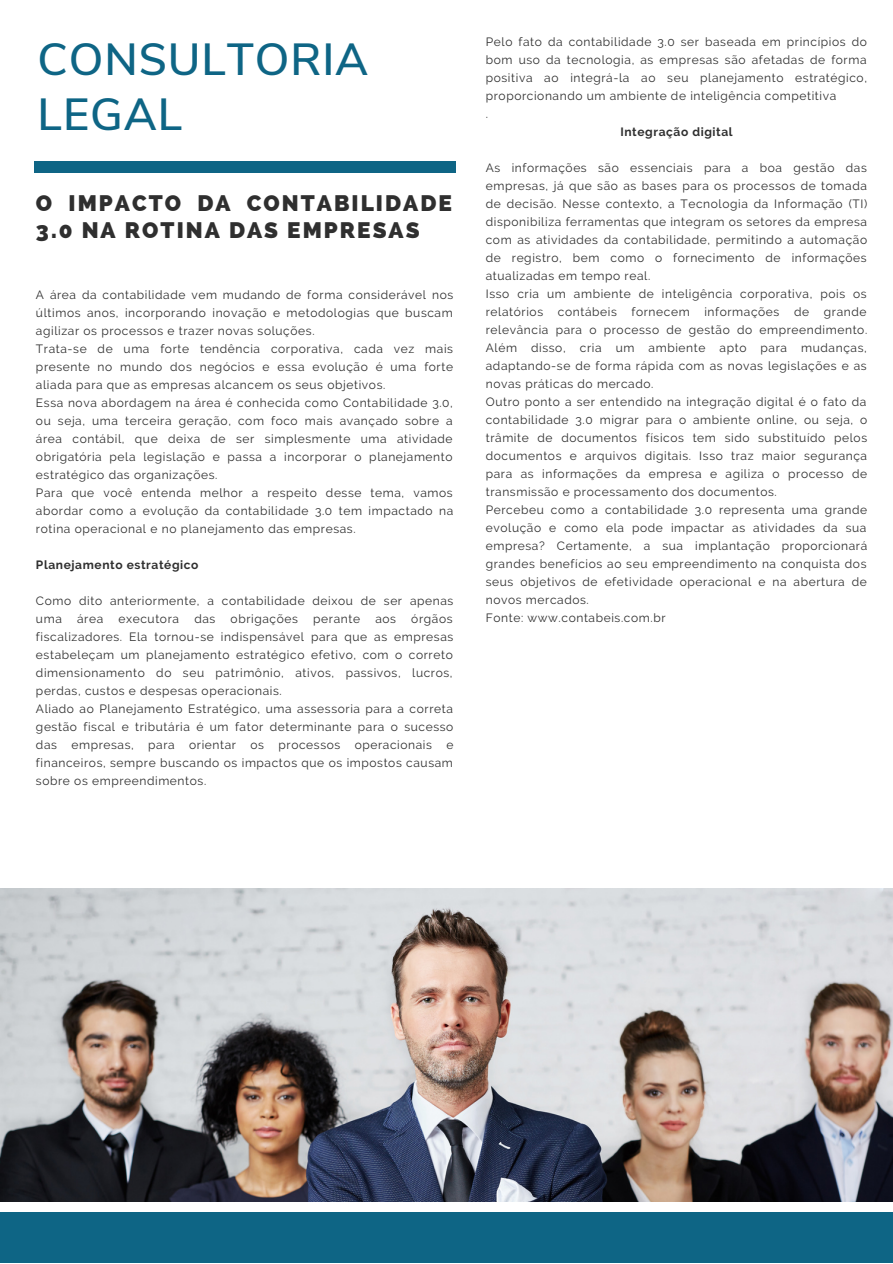
<style>
.page{position:relative;width:893px;height:1264px;background:#fff}
.page>*{position:absolute;margin:0;border:0;box-sizing:border-box;transform-origin:0 0}
.t1{font:600 44.85px "Nunito Sans";letter-spacing:.02em;color:#0e6585}
.t2{font:800 22.5px/27px "Raleway";letter-spacing:.09em;color:#2f2f2f}
.t3{font:12px/18px "Raleway";letter-spacing:.05em;color:#2f2f2f;text-align:justify}
.t4{font:700 12px "Raleway";letter-spacing:.05em;color:#2f2f2f}
</style>
<div class="page">
<img style="left:0;top:888px;width:892px;height:313px">
<div style="left:0;top:1212px;width:892px;height:50px;background:#0e6585"></div>
<div style="left:34px;top:161px;width:422px;height:11px;background:#0e6585"></div>
<p class="t1" style="left:38px;top:29px;width:332px">CONSULTORIA</p>
<p class="t1" style="left:38px;top:84px;width:146px">LEGAL</p>
<p class="t2" style="left:36px;top:189px;width:417px">O IMPACTO DA CONTABILIDADE<br>3.0 NA ROTINA DAS EMPRESAS</p>
<p class="t3" style="left:36px;top:286px;width:419px">A área da contabilidade vem mudando de forma considerável nos últimos anos, incorporando inovação e metodologias que buscam agilizar os processos e trazer novas soluções.</p>
<p class="t3" style="left:36px;top:340px;width:418px">Trata-se de uma forte tendência corporativa, cada vez mais presente no mundo dos negócios e essa evolução é uma forte aliada para que as empresas alcancem os seus objetivos.</p>
<p class="t3" style="left:36px;top:394px;width:418px">Essa nova abordagem na área é conhecida como Contabilidade 3.0, ou seja, uma terceira geração, com foco mais avançado sobre a área contábil, que deixa de ser simplesmente uma atividade obrigatória pela legislação e passa a incorporar o planejamento estratégico das organizações.</p>
<p class="t3" style="left:36px;top:484px;width:419px">Para que você entenda melhor a respeito desse tema, vamos abordar como a evolução da contabilidade 3.0 tem impactado na rotina operacional e no planejamento das empresas.</p>
<p class="t4" style="left:36px;top:558px;width:164px">Planejamento estratégico</p>
<p class="t3" style="left:36px;top:592px;width:419px">Como dito anteriormente, a contabilidade deixou de ser apenas uma</p>
<p class="t3" style="left:36px;top:610px;width:419px;text-indent:375px">órgãos fiscalizadores. Ela tornou-se indispensável para que as empresas estabeleçam um planejamento estratégico efetivo, com o correto dimensionamento do seu patrimônio, ativos, passivos, lucros, perdas, custos e despesas operacionais.</p>
<p class="t3" style="left:36px;top:700px;width:419px">Aliado ao Planejamento Estratégico, uma assessoria para a correta gestão fiscal e tributária é um fator determinante para o sucesso das empresas, para orientar os processos operacionais e financeiros, sempre buscando os impactos que os impostos causam sobre os empreendimentos.</p>
<p class="t3" style="left:77px;top:610px;width:28px">área</p>
<p class="t3" style="left:118px;top:610px;width:62px">executora</p>
<p class="t3" style="left:194px;top:610px;width:23px">das</p>
<p class="t3" style="left:230px;top:610px;width:69px">obrigações</p>
<p class="t3" style="left:313px;top:610px;width:48px">perante</p>
<p class="t3" style="left:375px;top:610px;width:22px">aos</p>
<p class="t3" style="left:485px;top:33px;width:383px">Pelo fato da contabilidade 3.0 ser baseada em princípios do bom uso da tecnologia, as empresas são afetadas de forma positiva ao integrá-la ao seu planejamento estratégico, proporcionando um ambiente de inteligência competitiva</p>
<p class="t3" style="left:485px;top:105px;width:4px">.</p>
<p class="t4" style="left:620px;top:125px;width:114px">Integração digital</p>
<p class="t3" style="left:485px;top:159px;width:383px">As informações são essenciais para a boa gestão das empresas, já que são as bases para os processos de tomada de decisão. Nesse contexto, a Tecnologia da Informação (TI) disponibiliza ferramentas que integram os setores da empresa com as atividades da contabilidade, permitindo a automação de registro, bem como o fornecimento de informações atualizadas em tempo real.</p>
<p class="t3" style="left:485px;top:285px;width:383px">Isso cria um ambiente de inteligência corporativa, pois os relatórios contábeis fornecem informações de grande relevância para o processo de gestão do empreendimento.<br>Além disso, cria um ambiente apto para mudanças, adaptando-se de forma rápida com as novas legislações e as novas práticas do mercado.</p>
<p class="t3" style="left:485px;top:393px;width:383px">Outro ponto a ser entendido na integração digital é o fato da contabilidade 3.0 migrar para o ambiente online, ou seja, o trâmite de documentos físicos tem sido substituído pelos documentos e arquivos digitais. Isso traz maior segurança para as informações da empresa e agiliza o processo de transmissão e processamento dos documentos.</p>
<p class="t3" style="left:485px;top:501px;width:383px">Percebeu como a contabilidade 3.0 representa uma grande evolução e como ela pode impactar as atividades da sua empresa? Certamente, a sua implantação proporcionará grandes benefícios ao seu empreendimento na conquista dos seus objetivos de efetividade operacional e na abertura de novos mercados.</p>
<p class="t3" style="left:485px;top:609px;width:181px">Fonte: www.contabeis.com.br</p>
</div>
